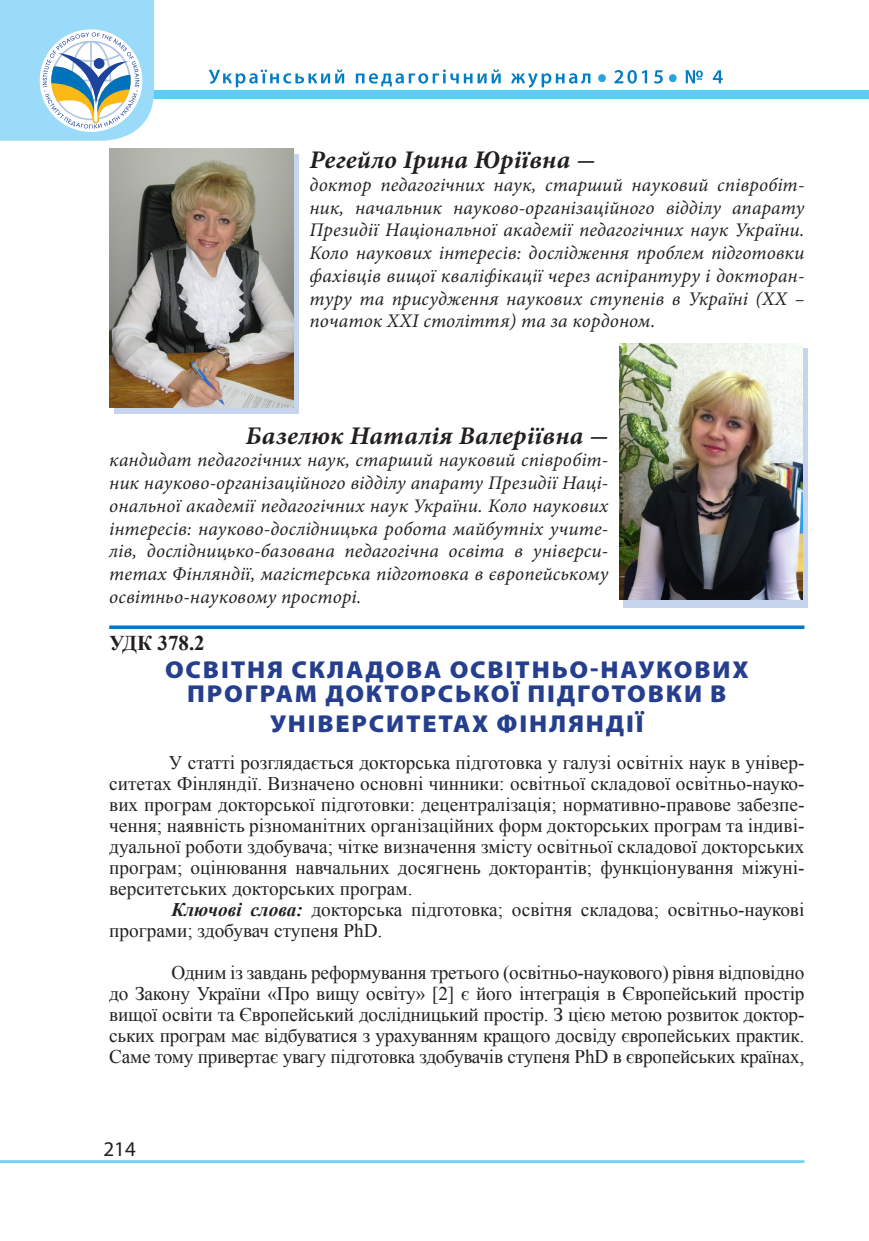
<style>
.page{position:relative;width:869px;height:1241px;background:#fff}
.page>*{position:absolute;margin:0;border:0;box-sizing:border-box;transform-origin:0 0}
.t1{font:italic 700 25.38px "Minion Pro";letter-spacing:.01em;color:#231f20}
.t2{font:900 24.5px/24.5px "Myriad Pro";letter-spacing:.07em;color:#253f8e;text-align:center;scale:1.05 1}
.t3{font:700 21px "Times New Roman";color:#231f20}
.t4{font:21px "Myriad Pro";color:#231f20}
.Обычный{font:19.25px/21px "Times New Roman";color:#231f20;text-align:justify}
.t5{font:italic 19.25px/22.8px "Minion Pro";letter-spacing:.005em;color:#231f20;text-align:justify}
.s1{font-size:26.25px}
.s2{font-weight:700;font-style:italic}
</style>
<div class="page">
<hr style="left:0;top:1159px;width:804px;height:3px;background:#6bcff6">
<div style="left:0;top:90px;width:868px;height:8px;background:#5accf5"></div>
<svg style="left:0;top:0;width:154px;height:141px"></svg>
<svg style="left:685px;top:70px;width:37px;height:13px"></svg>
<div style="left:668px;top:74px;width:8px;height:8px;background:#2aa2db;border-radius:50%"></div>
<svg style="left:614px;top:70px;width:48px;height:14px"></svg>
<div style="left:598px;top:74px;width:7px;height:8px;background:#2aa2db;border-radius:50%"></div>
<svg style="left:209px;top:69px;width:381px;height:19px"></svg>
<svg style="left:115px;top:154px;width:184px;height:259px;background:#c0cadc"></svg>
<img style="left:109px;top:149px;width:184px;height:258px">
<div style="left:623px;top:348px;width:184px;height:260px;background:linear-gradient(to right,#c6d5ed,#c6d5ed)"></div>
<img style="left:619px;top:344px;width:183px;height:255px">
<svg style="left:109px;top:625px;width:695px;height:4px;background:#1f88c7"></svg>
<p class="t1" style="left:309px;top:142px;width:287px">Регейло Ірина Юріївна <span class="s1">-</span></p>
<p class="t5" style="left:309px;top:173px;width:496px">доктор педагогічних наук, старший науковий співробіт&shy;ник, начальник науково-організаційного відділу апарату Президії Національної академії педагогічних наук України.<br>Коло наукових інтересів: дослідження проблем підготовки фахівців вищої кваліфікації через аспірантуру і докторан&shy;туру та присудження наукових ступенів в Україні (ХХ – початок ХХІ століття) та за кордоном.</p>
<p class="t1" style="left:245px;top:417px;width:364px">Базелюк Наталія Валеріївна <span class="s1">-</span></p>
<p class="t5" style="left:109px;top:448px;width:500px">кандидат педагогічних наук, старший науковий співробіт&shy;ник науково-організаційного відділу апарату Президії Наці&shy;ональної академії педагогічних наук України. Коло наукових інтересів: науково-дослідницька робота майбутніх учите&shy;лів, дослідницько-базована педагогічна освіта в універси&shy;тетах Фінляндії, магістерська підготовка в європейському освітньо-науковому просторі.</p>
<p class="t3" style="left:109px;top:628px;width:97px">УДК 378.2</p>
<p class="t2" style="left:165px;top:656px;width:557px">ОСВІТНЯ СКЛАДОВА ОСВІТНЬО-НАУКОВИХ<br>ПРОГРАМ ДОКТОРСЬКОЇ ПІДГОТОВКИ В</p>
<p class="t2" style="left:270px;top:710px;width:357px">УНІВЕРСИТЕТАХ ФІНЛЯНДІЇ</p>
<p class="Обычный" style="left:109px;top:751px;width:696px;text-indent:60px">У статті розглядається докторська підготовка у галузі освітніх наук в універ&shy;ситетах Фінляндії. Визначено основні чинники: освітньої складової освітньо-науко&shy;вих програм докторської підготовки: децентралізація; нормативно-правове забезпе&shy;чення; наявність різноманітних організаційних форм докторських програм та індиві&shy;дуальної роботи здобувача; чітке визначення змісту освітньої складової докторських програм; оцінювання навчальних досягнень докторантів; функціонування міжуні&shy;верситетських докторських програм.</p>
<p class="Обычный" style="left:109px;top:898px;width:696px;text-indent:62px"><span class="s2">Ключові слова:</span> докторська підготовка; освітня складова; освітньо-наукові програми; здобувач ступеня PhD.</p>
<p class="Обычный" style="left:109px;top:961px;width:696px;text-indent:62px">Одним із завдань реформування третього (освітньо-наукового) рівня відповідно до Закону України «Про вищу освіту» [2] є його інтеграція в Європейський простір вищої освіти та Європейський дослідницький простір. З цією метою розвиток доктор&shy;ських програм має відбуватися з урахуванням кращого досвіду європейських практик.<br>Саме тому привертає увагу підготовка здобувачів ступеня PhD в європейських країнах,</p>
<p class="t4" style="left:103px;top:1135px;width:34px">214</p>
</div>
